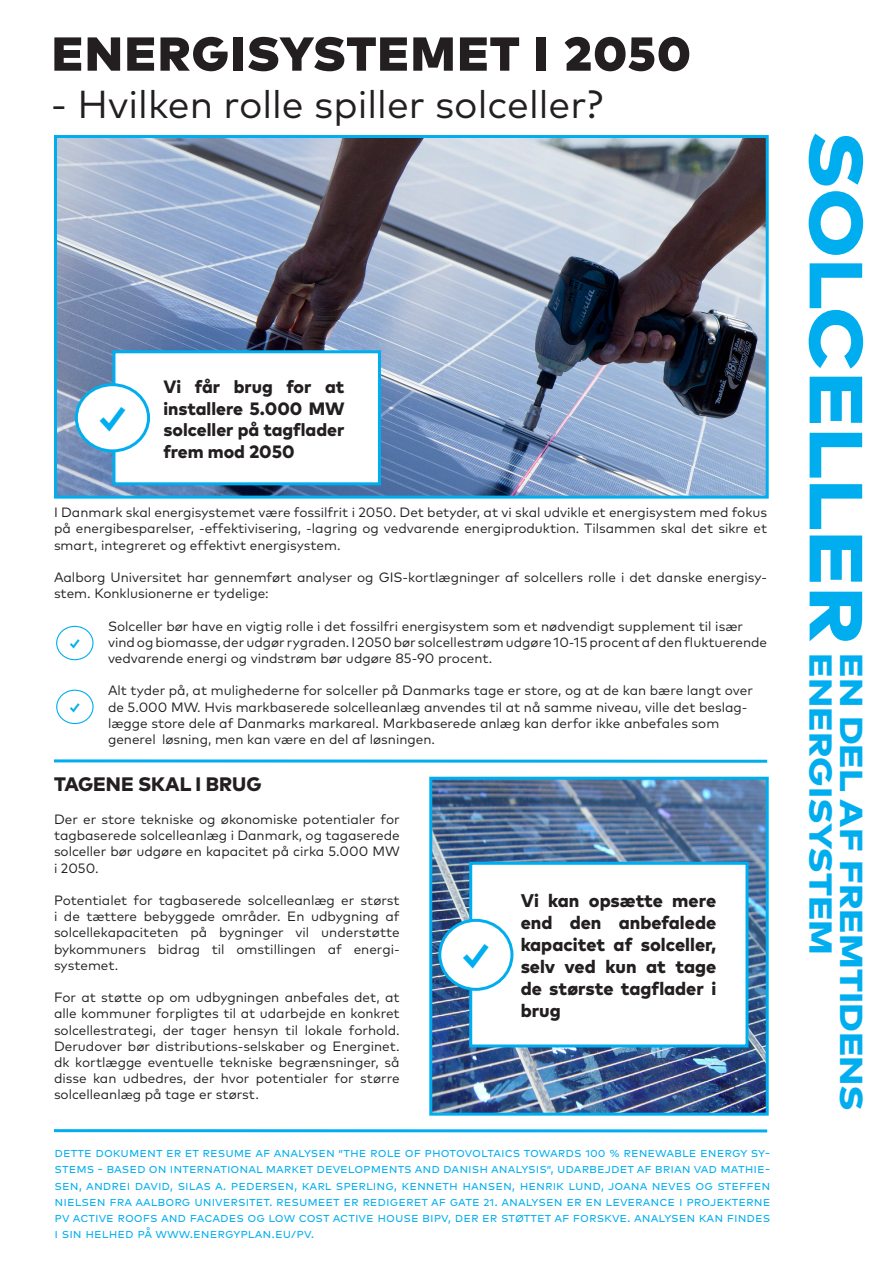
<style>
.page{position:relative;width:893px;height:1263px;background:#fff}
.page>*{position:absolute;margin:0;border:0;box-sizing:border-box;transform-origin:0 0}
.t1{font:800 75.15px "Mark Pro";color:#00aeef;scale:1.15 1}
.t2{font:800 61.5px "Mark Pro";color:#231f20}
.t3{font:39px "Mark Pro";color:#231f20}
.t4{font:800 39px "Mark Pro";color:#00aeef}
.t5{font:800 31.8px "Mark Pro";color:#00aeef;scale:1.19 1}
.t6{font:800 19.5px "Mark Pro";color:#231f20}
.t7{font:800 18.3px/22px "Mark Pro";color:#231f20;text-align:justify}
.t8{font:800 17.85px/21.5px "Mark Pro";color:#231f20;text-align:justify}
.t9{font:800 14.7px "Mark Pro";color:#00aeef}
.t10{font:13.5px/16.2px "Mark Pro";color:#231f20;text-align:justify}
.t11{font:13.5px/16.2px "Mark Pro";color:#00aeef;text-align:justify}
</style>
<div class="page">
<svg style="left:54px;top:759px;width:713px;height:4px;background:#3fc1f2"></svg>
<img style="left:433px;top:781px;width:332px;height:331px">
<div style="left:429px;top:777px;width:340px;height:339px;border:3px solid #00aeef"></div>
<div style="left:469px;top:862px;width:279px;height:185px;background:#fff;border:3px solid #00aeef"></div>
<div style="left:440px;top:920px;width:72px;height:69px;background:#fff;border-radius:50%"></div>
<div style="left:438px;top:919px;width:75px;height:72px;border:3px solid #00aeef;border-radius:50%"></div>
<img style="left:58px;top:139px;width:707px;height:356px">
<div style="left:54px;top:135px;width:715px;height:364px;border:3px solid #00aeef"></div>
<div style="left:112px;top:350px;width:269px;height:135px;background:#fff;border:3px solid #00aeef"></div>
<div style="left:76px;top:385px;width:73px;height:66px;background:#fff;border-radius:50%"></div>
<div style="left:75px;top:383px;width:75px;height:69px;border:3px solid #00aeef;border-radius:50%"></div>
<div style="left:56px;top:626px;width:38px;height:34px;border:1px solid #00aeef;border-radius:50%"></div>
<div style="left:56px;top:690px;width:38px;height:34px;border:1px solid #00aeef;border-radius:50%"></div>
<hr style="left:54px;top:1129px;width:713px;height:3px;background:#00aeef">
<p class="t2" style="left:51px;top:2px;width:642px">Energisystemet i 2050</p>
<p class="t3" style="left:51px;top:74px;width:554px">- Hvilken rolle spiller solceller?</p>
<p class="t4" style="left:91px;top:389px;width:44px">✓</p>
<p class="t8" style="left:163px;top:375px;width:183px">Vi får brug for at installere 5.000 MW solceller på tagflader frem mod 2050</p>
<p class="t10" style="left:54px;top:503px;width:715px">I Danmark skal energisystemet være fossilfrit i 2050. Det betyder, at vi skal udvikle et energisystem med fokus på energibesparelser, -effektivisering, -lagring og vedvarende energiproduktion. Tilsammen skal det sikre et smart, integreret og effektivt energisystem.</p>
<p class="t10" style="left:54px;top:568px;width:715px">Aalborg Universitet har gennemført analyser og GIS-kortlægninger af solcellers rolle i det danske energisy&shy;stem. Konklusionerne er tydelige:</p>
<p class="t10" style="left:108px;top:617px;width:661px;text-align:left">Solceller bør have en vigtig rolle i det fossilfri energisystem som et nødvendigt supplement til især vind og biomasse, der udgør rygraden. I 2050 bør solcellestrøm udgøre 10-15 procent af den fluktuerende vedvarende energi og vindstrøm bør udgøre 85-90 procent.</p>
<p class="t10" style="left:108px;top:681px;width:646px;text-align:left">Alt tyder på, at mulighederne for solceller på Danmarks tage er store, og at de kan bære langt over de 5.000 MW. Hvis markbaserede solcelleanlæg anvendes til at nå samme niveau, ville det beslag&shy;lægge store dele af Danmarks markareal. Markbaserede anlæg kan derfor ikke anbefales som generel løsning, men kan være en del af løsningen.</p>
<p class="t9" style="left:67px;top:632px;width:18px">✓</p>
<p class="t9" style="left:67px;top:696px;width:18px">✓</p>
<p class="t6" style="left:54px;top:770px;width:209px">TAGENE SKAL I BRUG</p>
<p class="t10" style="left:54px;top:810px;width:347px">Der er store tekniske og økonomiske potentialer for tagbaserede solcelleanlæg i Danmark, og tagaserede solceller bør udgøre en kapacitet på cirka 5.000 MW i 2050.</p>
<p class="t10" style="left:54px;top:891px;width:347px">Potentialet for tagbaserede solcelleanlæg er størst i de tættere bebyggede områder. En udbygning af solcellekapaciteten på bygninger vil understøtte bykommuners bidrag til omstillingen af energi&shy;systemet.</p>
<p class="t10" style="left:54px;top:988px;width:347px">For at støtte op om udbygningen anbefales det, at alle kommuner forpligtes til at udarbejde en konkret solcellestrategi, der tager hensyn til lokale forhold.<br>Derudover bør distributions-selskaber og Energinet. dk kortlægge eventuelle tekniske begrænsninger, så disse kan udbedres, der hvor potentialer for større solcelleanlæg på tage er størst.</p>
<p class="t4" style="left:454px;top:926px;width:44px">✓</p>
<p class="t7" style="left:521px;top:888px;width:197px">Vi kan opsætte mere end den anbefalede kapacitet af solceller, selv ved kun at tage de største tagflader i brug</p>
<p class="t11" style="left:55px;top:1143px;width:717px">Dette dokument er et resume af analysen ”The role of photovoltaics towards 100 % renewable energy sy&shy;stems - based on international market d evelopments and danish analysis”, udarbejdet af Brian Vad Mathie&shy;sen, Andrei David, Silas A. Pedersen, Karl Sperling, Kenneth Hansen, H enrik Lund, Joana N eves og Steffen N ielsen fra Aalborg U niversitet. Resumeet er redigeret af Gate 21. Analysen er en leverance i projekterne PV Active Roofs and Facad es og Low Cost Active H ouse BIPV</p>
<p class="t11" style="left:448px;top:1208px;width:324px">, d er er støttet af ForskVE . Analysen kan find es</p>
<p class="t11" style="left:55px;top:1224px;width:261px">i sin helheD på www.energyplan.eu/PV.</p>
<p class="t1" style="left:894px;top:130px;width:448px;rotate:90deg">SOLCELLER</p>
<p class="t5" style="left:845px;top:653px;width:255px;rotate:90deg">ENERGISYSTEM</p>
<p class="t5" style="left:876px;top:653px;width:386px;rotate:90deg">EN DEL AF FREMTIDENS</p>
</div>
